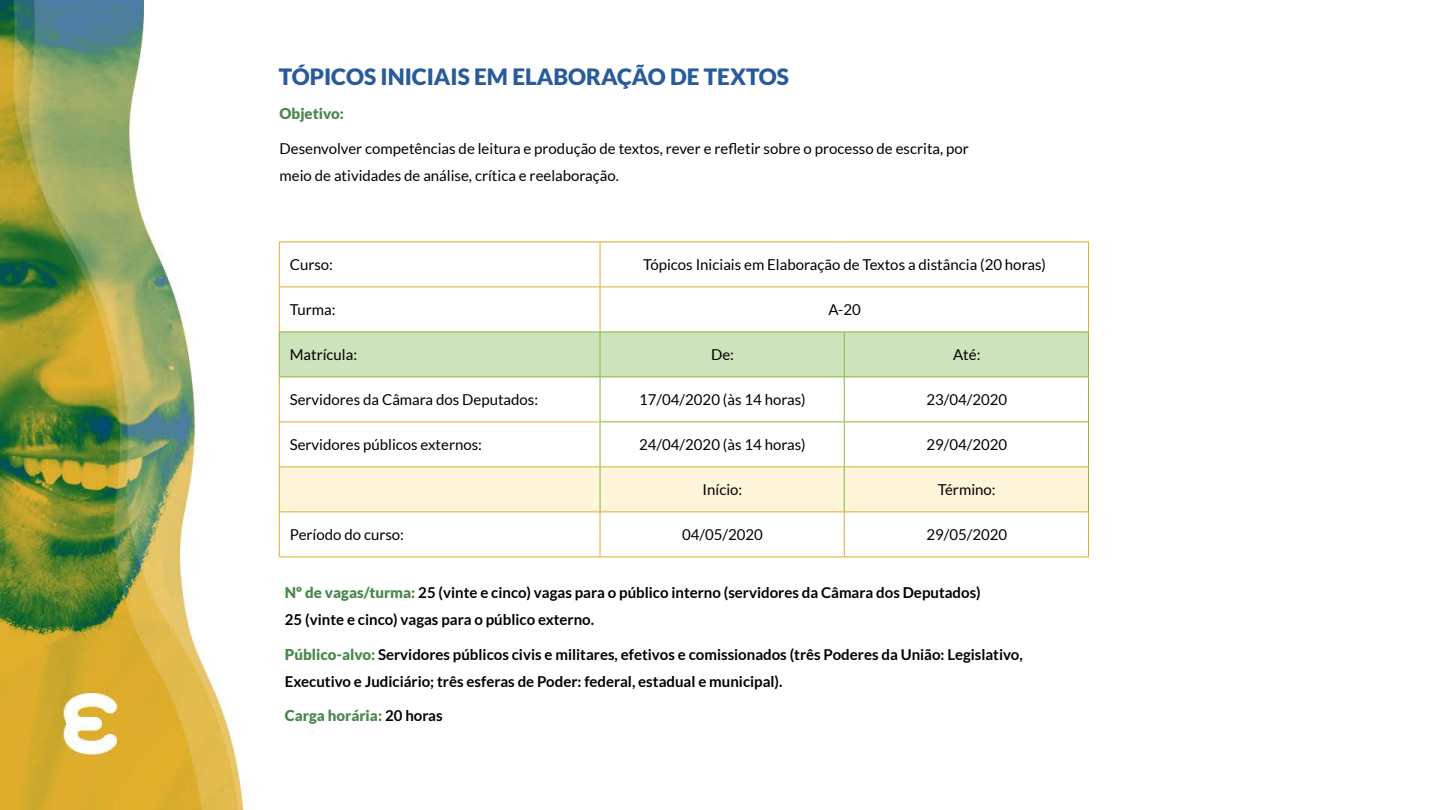
<style>
.page{position:relative;width:1440px;height:810px;background:#fff}
.page>*{position:absolute;margin:0;border:0;box-sizing:border-box;transform-origin:0 0}
.t1{font:900 22.5px "Lato";color:#275b9b}
.t2{font:15px/27px "Lato";color:#000}
.t3{font:700 15px/27px "Lato";color:#000}
.t4{font:900 15px "Lato";color:#4a884c}
.s1{font-weight:900;color:#4a884c}
.s2{font-weight:700;color:#000}
</style>
<div class="page">
<img style="left:0;top:0;width:1089px;height:810px">
<div style="left:280px;top:333px;width:808px;height:44px;background:#cde3bc"></div>
<div style="left:280px;top:468px;width:808px;height:44px;background:#fff5da"></div>
<hr style="left:279px;top:242px;width:321px;height:1px;background:#dfad2b">
<hr style="left:279px;top:242px;width:1px;height:45px;background:#dfad2b">
<hr style="left:600px;top:242px;width:244px;height:1px;background:#dfad2b">
<hr style="left:844px;top:242px;width:245px;height:1px;background:#dfad2b">
<hr style="left:1088px;top:242px;width:1px;height:45px;background:#dfad2b">
<hr style="left:279px;top:287px;width:321px;height:1px;background:#dfad2b">
<hr style="left:279px;top:287px;width:1px;height:45px;background:#dfad2b">
<hr style="left:600px;top:287px;width:244px;height:1px;background:#dfad2b">
<hr style="left:844px;top:287px;width:245px;height:1px;background:#dfad2b">
<hr style="left:1088px;top:287px;width:1px;height:45px;background:#dfad2b">
<hr style="left:279px;top:377px;width:1px;height:45px;background:#dfad2b">
<hr style="left:279px;top:422px;width:1px;height:45px;background:#dfad2b">
<hr style="left:600px;top:242px;width:1px;height:45px;background:#dfad2b">
<hr style="left:600px;top:287px;width:1px;height:45px;background:#dfad2b">
<hr style="left:280px;top:422px;width:320px;height:1px;background:#dfad2b">
<hr style="left:600px;top:377px;width:1px;height:45px;background:#8ab63b">
<hr style="left:600px;top:422px;width:1px;height:45px;background:#8ab63b">
<hr style="left:844px;top:377px;width:1px;height:45px;background:#8ab63b">
<hr style="left:1088px;top:377px;width:1px;height:45px;background:#8ab63b">
<hr style="left:844px;top:422px;width:1px;height:45px;background:#8ab63b">
<hr style="left:1088px;top:422px;width:1px;height:45px;background:#8ab63b">
<hr style="left:600px;top:422px;width:244px;height:1px;background:#8ab63b">
<hr style="left:844px;top:422px;width:244px;height:1px;background:#8ab63b">
<hr style="left:279px;top:467px;width:1px;height:45px;background:#dfad2b">
<hr style="left:279px;top:467px;width:321px;height:1px;background:#dfad2b">
<hr style="left:600px;top:467px;width:244px;height:1px;background:#dfad2b">
<hr style="left:844px;top:467px;width:245px;height:1px;background:#dfad2b">
<hr style="left:600px;top:467px;width:1px;height:45px;background:#8ab63b">
<hr style="left:844px;top:467px;width:1px;height:45px;background:#8ab63b">
<hr style="left:1088px;top:467px;width:1px;height:45px;background:#8ab63b">
<hr style="left:279px;top:512px;width:1px;height:45px;background:#dfad2b">
<hr style="left:279px;top:512px;width:321px;height:1px;background:#dfad2b">
<hr style="left:279px;top:557px;width:321px;height:1px;background:#dfad2b">
<hr style="left:600px;top:512px;width:1px;height:45px;background:#dfad2b">
<hr style="left:600px;top:512px;width:244px;height:1px;background:#dfad2b">
<hr style="left:844px;top:512px;width:245px;height:1px;background:#dfad2b">
<hr style="left:844px;top:512px;width:1px;height:45px;background:#dfad2b">
<hr style="left:1088px;top:512px;width:1px;height:45px;background:#dfad2b">
<hr style="left:600px;top:557px;width:244px;height:1px;background:#dfad2b">
<hr style="left:844px;top:557px;width:245px;height:1px;background:#dfad2b">
<hr style="left:279px;top:332px;width:1px;height:45px;background:#8ab63b">
<hr style="left:279px;top:332px;width:321px;height:1px;background:#8ab63b">
<hr style="left:600px;top:332px;width:244px;height:1px;background:#8ab63b">
<hr style="left:844px;top:332px;width:245px;height:1px;background:#8ab63b">
<hr style="left:600px;top:332px;width:1px;height:45px;background:#8ab63b">
<hr style="left:844px;top:332px;width:1px;height:45px;background:#8ab63b">
<hr style="left:1088px;top:332px;width:1px;height:45px;background:#8ab63b">
<hr style="left:279px;top:377px;width:321px;height:1px;background:#8ab63b">
<hr style="left:600px;top:377px;width:244px;height:1px;background:#8ab63b">
<hr style="left:844px;top:377px;width:245px;height:1px;background:#8ab63b">
<h1 class="t1" style="left:279px;top:64px;width:512px">TÓPICOS INICIAIS EM ELABORAÇÃO DE TEXTOS</h1>
<p class="t4" style="left:280px;top:105px;width:66px">Objetivo:</p>
<p class="t2" style="left:280px;top:135px;width:691px">Desenvolver competências de leitura e produção de textos, rever e refletir sobre o processo de escrita, por meio de atividades de análise, crítica e reelaboração.</p>
<p class="t2" style="left:290px;top:251px;width:45px">Curso:</p>
<p class="t2" style="left:643px;top:251px;width:404px">Tópicos Iniciais em Elaboração de Textos a distância (20 horas)</p>
<p class="t2" style="left:290px;top:296px;width:47px">Turma:</p>
<p class="t2" style="left:828px;top:296px;width:34px">A-20</p>
<p class="t2" style="left:290px;top:341px;width:69px">Matrícula:</p>
<p class="t2" style="left:711px;top:341px;width:24px">De:</p>
<p class="t2" style="left:953px;top:341px;width:29px">Até:</p>
<p class="t2" style="left:290px;top:386px;width:250px">Servidores da Câmara dos Deputados:</p>
<p class="t2" style="left:639px;top:386px;width:168px">17/04/2020 (às 14 horas)</p>
<p class="t2" style="left:926px;top:386px;width:82px">23/04/2020</p>
<p class="t2" style="left:290px;top:431px;width:194px">Servidores públicos externos:</p>
<p class="t2" style="left:639px;top:431px;width:168px">24/04/2020 (às 14 horas)</p>
<p class="t2" style="left:926px;top:431px;width:82px">29/04/2020</p>
<p class="t2" style="left:703px;top:476px;width:41px">Início:</p>
<p class="t2" style="left:938px;top:476px;width:59px">Término:</p>
<p class="t2" style="left:290px;top:521px;width:116px">Período do curso:</p>
<p class="t2" style="left:682px;top:521px;width:82px">04/05/2020</p>
<p class="t2" style="left:926px;top:521px;width:82px">29/05/2020</p>
<p class="t3" style="left:285px;top:579px;width:697px"><span class="s1">Nº de vagas/turma:</span> 25 (vinte e cinco) vagas para o público interno (servidores da Câmara dos Deputados)<br>25 (vinte e cinco) vagas para o público externo.</p>
<p class="t3" style="left:285px;top:641px;width:739px"><span class="s1">Público-alvo:</span> Servidores públicos civis e militares, efetivos e comissionados (três Poderes da União: Legislativo,<br>Executivo e Judiciário; três esferas de Poder: federal, estadual e municipal).</p>
<p class="t4" style="left:285px;top:707px;width:159px">Carga horária: <span class="s2">20 horas</span></p>
</div>
